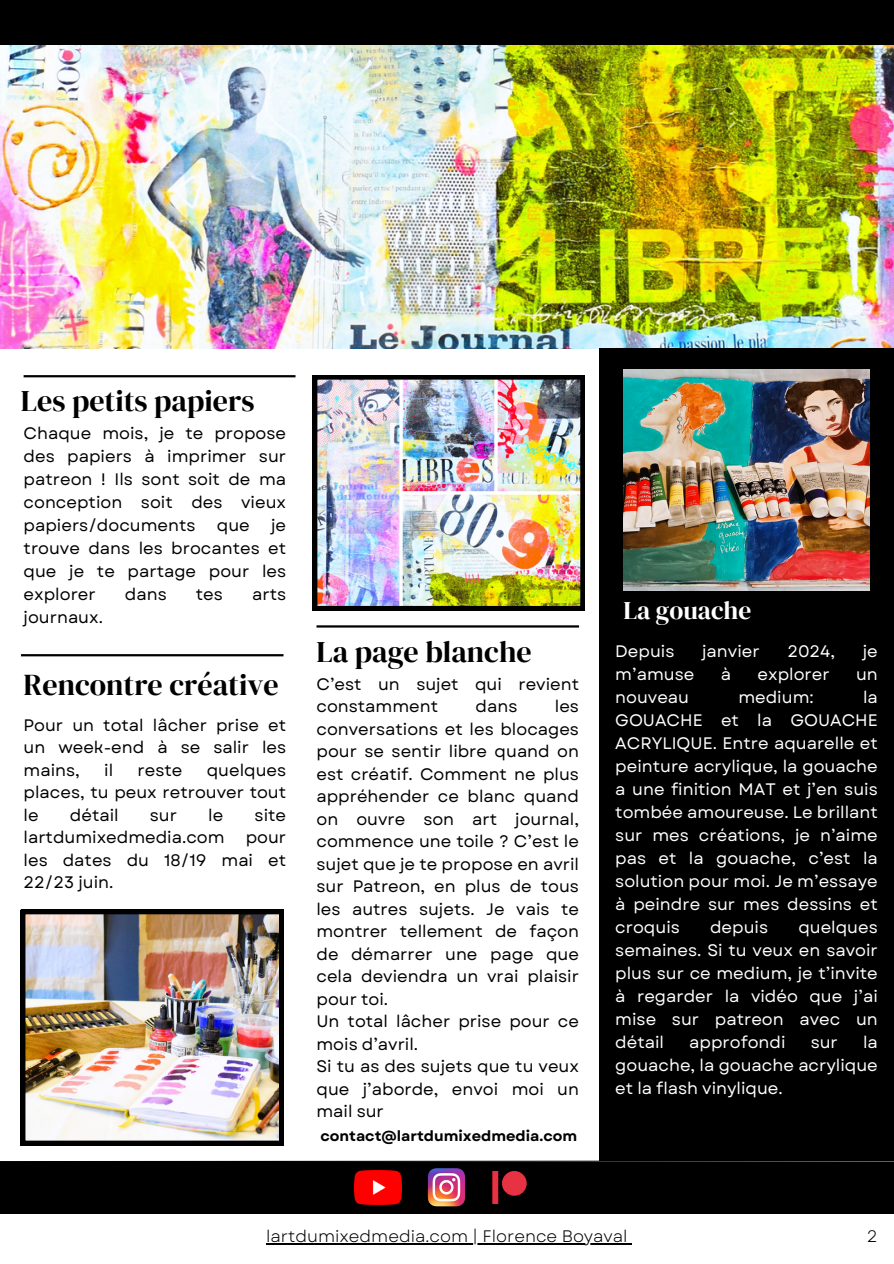
<style>
.page{position:relative;width:894px;height:1264px;background:#fff}
.page>*{position:absolute;margin:0;border:0;box-sizing:border-box;transform-origin:0 0}
.t1{font:30px "DM Serif Display";color:#000}
.t2{font:25.5px "DM Serif Display";color:#fff}
.t3{font:16.65px/22.5px "Garet";color:#000;text-align:justify}
.t4{font:16.65px/23px "Garet";color:#fff;text-align:justify}
.t5{font:16.65px "Garet";color:#000}
.t6{font:700 14.55px "Garet";color:#000}
</style>
<div class="page">
<div style="left:0;top:0;width:893px;height:45px;background:#000"></div>
<svg style="left:0;top:1213px;width:893px;height:1px"></svg>
<img style="left:0;top:45px;width:893px;height:303px">
<div style="left:599px;top:349px;width:294px;height:811px;background:#000"></div>
<div style="left:0;top:1162px;width:893px;height:51px;background:#000"></div>
<svg style="left:0;top:1160px;width:893px;height:2px;background:#5a5a5a"></svg>
<img style="left:21px;top:909px;width:262px;height:236px">
<img style="left:623px;top:369px;width:246px;height:221px">
<img style="left:313px;top:375px;width:271px;height:235px">
<img style="left:354px;top:1170px;width:48px;height:34px">
<img style="left:427px;top:1168px;width:39px;height:39px">
<img style="left:492px;top:1171px;width:35px;height:33px">
<hr style="left:266px;top:1242px;width:361px;height:2px;background:#000">
<hr style="left:21px;top:654px;width:262px;height:2px;background:#000">
<hr style="left:24px;top:375px;width:271px;height:2px;background:#000">
<hr style="left:316px;top:625px;width:263px;height:2px;background:#000">
<h1 class="t1" style="left:21px;top:379px;width:235px">Les petits papiers</h1>
<p class="t3" style="left:24px;top:421px;width:264px;line-height:23px">Chaque mois, je te propose des papiers à imprimer sur patreon ! Ils sont soit de ma conception soit des vieux papiers/documents</p>
<p class="t3" style="left:24px;top:513px;width:264px;line-height:23px;text-indent:247px">je trouve dans les brocantes et que je te partage pour les explorer</p>
<p class="t3" style="left:217px;top:514px;width:34px">que</p>
<p class="t3" style="left:125px;top:583px;width:43px">dans</p>
<p class="t3" style="left:196px;top:583px;width:29px">tes</p>
<p class="t3" style="left:252px;top:583px;width:36px">arts</p>
<p class="t3" style="left:24px;top:606px;width:81px">journaux.</p>
<h2 class="t2" style="left:623px;top:592px;width:129px">La gouache</h2>
<h1 class="t1" style="left:24px;top:663px;width:256px">Rencontre créative</h1>
<p class="t3" style="left:24px;top:713px;width:264px">Pour un total lâcher prise et un week-end à se salir les mains,</p>
<p class="t3" style="left:24px;top:758px;width:264px;text-indent:183px">quelques places, tu peux retrouver tout le</p>
<p class="t3" style="left:104px;top:758px;width:10px">il</p>
<p class="t3" style="left:137px;top:758px;width:46px">reste</p>
<p class="t3" style="left:70px;top:803px;width:50px">détail</p>
<p class="t3" style="left:150px;top:803px;width:29px">sur</p>
<p class="t3" style="left:208px;top:803px;width:17px">le</p>
<p class="t3" style="left:254px;top:803px;width:33px">site</p>
<p class="t3" style="left:24px;top:826px;width:202px">lartdumixedmedia.com</p>
<p class="t3" style="left:24px;top:826px;width:264px;text-indent:222px">pour les dates du 18/19 mai et 22/23 juin.</p>
<h1 class="t1" style="left:316px;top:630px;width:217px">La page blanche</h1>
<p class="t3" style="left:316px;top:672px;width:264px">C’est un sujet qui revient constamment</p>
<p class="t3" style="left:316px;top:695px;width:264px;text-align:left;text-indent:238px">les conversations et les blocages pour se sentir libre quand on est créatif. Comment ne plus appréhender ce blanc quand on ouvre son art journal, commence une toile ? C’est le sujet que je te propose en avril sur Patreon, en plus de tous les autres sujets. Je vais te montrer tellement de façon de démarrer une page que cela deviendra un vrai plaisir pour toi.<br>Un total lâcher prise pour ce mois d’avril.<br>Si tu as des sujets que tu veux que j’aborde, envoi moi un mail sur</p>
<p class="t3" style="left:475px;top:695px;width:43px">dans</p>
<p class="t6" style="left:320px;top:1125px;width:258px">contact@lartdumixedmedia.com</p>
<p class="t4" style="left:615px;top:639px;width:61px">Depuis</p>
<p class="t4" style="left:702px;top:639px;width:59px">janvier</p>
<p class="t4" style="left:787px;top:639px;width:49px">2024,</p>
<p class="t4" style="left:862px;top:639px;width:17px">je</p>
<p class="t4" style="left:615px;top:662px;width:81px">m’amuse</p>
<p class="t4" style="left:720px;top:662px;width:12px">à</p>
<p class="t4" style="left:757px;top:662px;width:74px">explorer</p>
<p class="t4" style="left:855px;top:662px;width:23px">un</p>
<p class="t4" style="left:615px;top:685px;width:75px">nouveau</p>
<p class="t4" style="left:738px;top:685px;width:77px">medium:</p>
<p class="t4" style="left:615px;top:685px;width:264px;text-indent:248px">la GOUACHE et la GOUACHE ACRYLIQUE. Entre aquarelle et peinture acrylique, la gouache a une finition MAT et j’en suis tombée amoureuse. Le brillant sur mes créations, je n’aime pas et la gouache, c’est la solution pour moi. Je m’essaye à peindre sur mes dessins et croquis</p>
<p class="t4" style="left:615px;top:915px;width:264px;text-indent:183px">quelques semaines. Si tu veux en savoir plus sur ce medium, je t’invite à regarder la vidéo que j’ai mise sur patreon avec un détail</p>
<p class="t4" style="left:710px;top:915px;width:59px">depuis</p>
<p class="t4" style="left:689px;top:1030px;width:98px">approfondi</p>
<p class="t4" style="left:810px;top:1030px;width:29px">sur</p>
<p class="t4" style="left:615px;top:1030px;width:264px;text-indent:248px">la gouache, la gouache acrylique et la flash vinylique.</p>
<p class="t5" style="left:266px;top:1224px;width:363px">lartdumixedmedia.com | Florence Boyaval</p>
<p class="t5" style="left:866px;top:1224px;width:12px">2</p>
</div>
